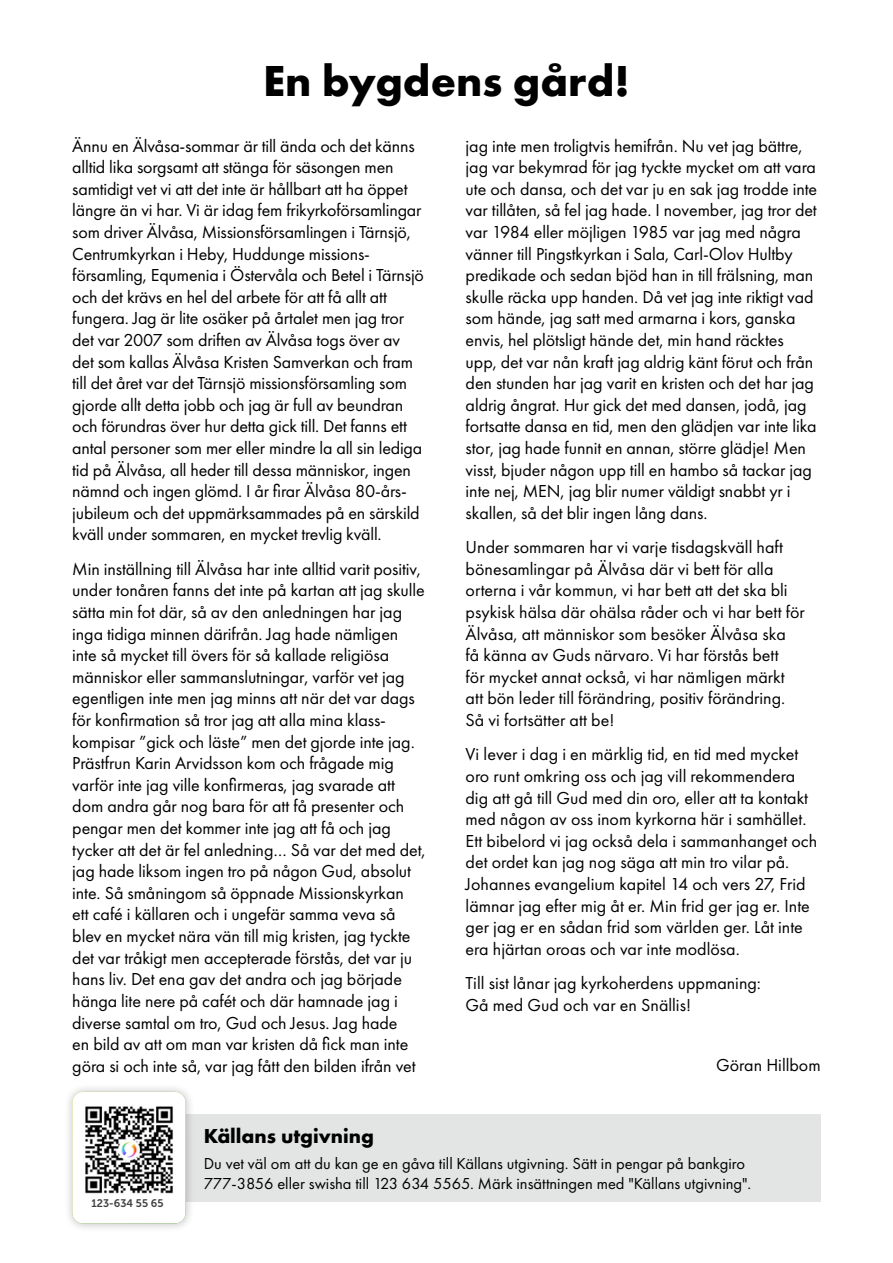
<style>
.page{position:relative;width:893px;height:1263px;background:#fff}
.page>*{position:absolute;margin:0;border:0;box-sizing:border-box;transform-origin:0 0}
.t1{font:700 45px "Futura PT";color:#000}
.t2{font:700 21px "Futura PT";color:#000}
.t3{font:18px/21.6px "Futura PT";letter-spacing:-.005em;color:#000}
.t4{font:16.5px/19.8px "Futura PT";color:#000}
.t5{font:10.95px "Museo Sans Rounded 700";color:#424245}
</style>
<div class="page">
<div style="left:106px;top:1114px;width:715px;height:87px;background:#e3e4e4"></div>
<div style="left:63px;top:1082px;width:132px;height:150px;background:#000;opacity:.25"></div>
<svg style="left:72px;top:1092px;width:114px;height:131px"></svg>
<img style="left:84px;top:1104px;width:90px;height:90px">
<h1 class="t1" style="left:263px;top:52px;width:368px">En bygdens gård!</h1>
<p class="t3" style="left:72px;top:135px;width:353px">Ännu en Älvåsa-sommar är till ända och det känns alltid lika sorgsamt att stänga för säsongen men samtidigt vet vi att det inte är hållbart att ha öppet längre än vi har. Vi är idag fem frikyrkoförsamlingar som driver Älvåsa, Missionsförsamlingen i Tärnsjö, Centrumkyrkan i Heby, Huddunge missions&shy;församling, Equmenia i Östervåla och Betel i Tärnsjö och det krävs en hel del arbete för att få allt att fungera. Jag är lite osäker på årtalet men jag tror det var 2007 som driften av Älvåsa togs över av det som kallas Älvåsa Kristen Samverkan och fram till det året var det Tärnsjö missionsförsamling som gjorde allt detta jobb och jag är full av beundran och förundras över hur detta gick till. Det fanns ett antal personer som mer eller mindre la all sin lediga tid på Älvåsa, all heder till dessa människor, ingen nämnd och ingen glömd. I år firar Älvåsa 80-års&shy;jubileum och det uppmärksammades på en särskild kväll under sommaren, en mycket trevlig kväll.</p>
<p class="t3" style="left:72px;top:558px;width:355px">Min inställning till Älvåsa har inte alltid varit positiv, under tonåren fanns det inte på kartan att jag skulle sätta min fot där, så av den anledningen har jag inga tidiga minnen därifrån. Jag hade nämligen inte så mycket till övers för så kallade religiösa människor eller sammanslutningar, varför vet jag egentligen inte men jag minns att när det var dags för konfirmation så tror jag att alla mina klass&shy;kompisar ”gick och läste” men det gjorde inte jag.<br>Prästfrun Karin Arvidsson kom och frågade mig varför inte jag ville konfirmeras, jag svarade att dom andra går nog bara för att få presenter och pengar men det kommer inte jag att få och jag tycker att det är fel anledning… Så var det med det, jag hade liksom ingen tro på någon Gud, absolut inte. Så småningom så öppnade Missionskyrkan<br>ett café i källaren och i ungefär samma veva så blev en mycket nära vän till mig kristen, jag tyckte det var tråkigt men accepterade förstås, det var ju hans liv. Det ena gav det andra och jag började hänga lite nere på cafét och där hamnade jag i diverse samtal om tro, Gud och Jesus. Jag hade<br>en bild av att om man var kristen då fick man inte göra si och inte så, var jag fått den bilden ifrån vet</p>
<p class="t3" style="left:466px;top:135px;width:353px">jag inte men troligtvis hemifrån. Nu vet jag bättre, jag var bekymrad för jag tyckte mycket om att vara ute och dansa, och det var ju en sak jag trodde inte var tillåten, så fel jag hade. I november, jag tror det var 1984 eller möjligen 1985 var jag med några vänner till Pingstkyrkan i Sala, Carl-Olov Hultby predikade och sedan bjöd han in till frälsning, man skulle räcka upp handen. Då vet jag inte riktigt vad som hände, jag satt med armarna i kors, ganska envis, hel plötsligt hände det, min hand räcktes upp, det var nån kraft jag aldrig känt förut och från den stunden har jag varit en kristen och det har jag aldrig ångrat. Hur gick det med dansen, jodå, jag fortsatte dansa en tid, men den glädjen var inte lika stor, jag hade funnit en annan, större glädje! Men visst, bjuder någon upp till en hambo så tackar jag inte nej, MEN, jag blir numer väldigt snabbt yr i skallen, så det blir ingen lång dans.</p>
<p class="t3" style="left:466px;top:536px;width:341px">Under sommaren har vi varje tisdagskväll haft bönesamlingar på Älvåsa där vi bett för alla orterna i vår kommun, vi har bett att det ska bli psykisk hälsa där ohälsa råder och vi har bett för Älvåsa, att människor som besöker Älvåsa ska<br>få känna av Guds närvaro. Vi har förstås bett<br>för mycket annat också, vi har nämligen märkt att bön leder till förändring, positiv förändring.<br>Så vi fortsätter att be!</p>
<p class="t3" style="left:466px;top:743px;width:353px">Vi lever i dag i en märklig tid, en tid med mycket oro runt omkring oss och jag vill rekommendera dig att gå till Gud med din oro, eller att ta kontakt med någon av oss inom kyrkorna här i samhället.<br>Ett bibelord vi jag också dela i sammanhanget och det ordet kan jag nog säga att min tro vilar på.<br>Johannes evangelium kapitel 14 och vers 27, Frid lämnar jag efter mig åt er. Min frid ger jag er. Inte ger jag er en sådan frid som världen ger. Låt inte era hjärtan oroas och var inte modlösa.</p>
<p class="t3" style="left:466px;top:972px;width:297px">Till sist lånar jag kyrkoherdens uppmaning:<br>Gå med Gud och var en Snällis!</p>
<p class="t3" style="left:716px;top:1054px;width:106px">Göran Hillbom</p>
<p class="t5" style="left:92px;top:1197px;width:74px">123-634 55 65</p>
<p class="t2" style="left:204px;top:1122px;width:172px">Källans utgivning</p>
<p class="t4" style="left:204px;top:1153px;width:549px">Du vet väl om att du kan ge en gåva till Källans utgivning. Sätt in pengar på bankgiro<br>777-3856 eller swisha till 123 634 5565. Märk insättningen med "Källans utgivning".</p>
</div>
